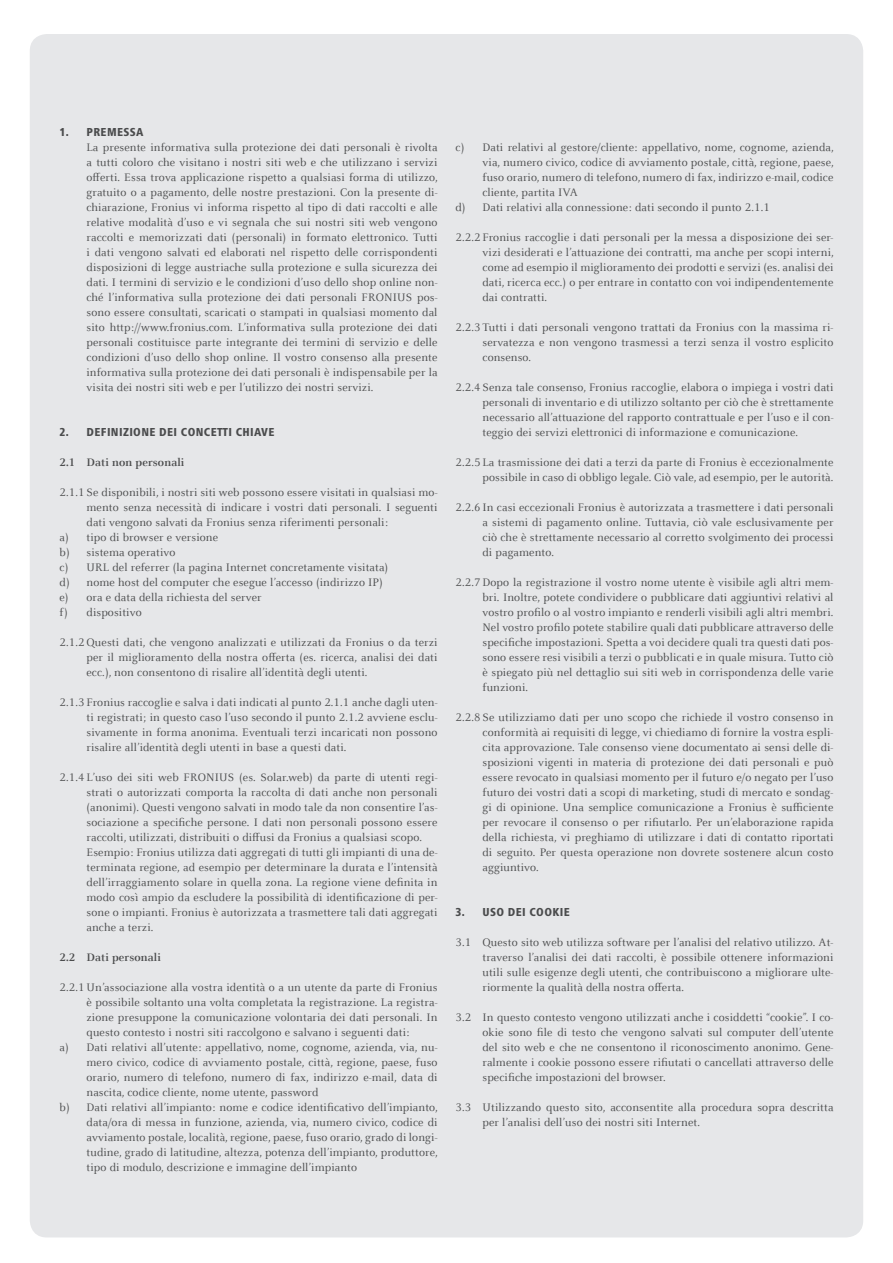
<style>
.page{position:relative;width:893px;height:1263px;background:#fff}
.page>*{position:absolute;margin:0;border:0;box-sizing:border-box;transform-origin:0 0}
.t1{font:12px/15px "Celeste Offc Pro";letter-spacing:.01em;color:#4b4c4d;text-align:justify}
.t2{font:800 condensed 12px "Frutiger Next LTW1 G";letter-spacing:.03em;color:#4b4c4d}
.t3{font:700 12px "Celeste Offc Pro";letter-spacing:.01em;color:#4b4c4d}
</style>
<div class="page">
<div style="left:30px;top:34px;width:833px;height:1203px;background:#e6e7e9;border-radius:17px"></div>
<p class="t2" style="left:60px;top:125px;width:85px">1. PREMESSA</p>
<p class="t1" style="left:87px;top:140px;width:353px">La presente informativa sulla protezione dei dati personali è rivolta a tutti coloro che visitano i nostri siti web e che utilizzano i servizi offerti. Essa trova applicazione rispetto a qualsiasi forma di utilizzo, gratuito o a pagamento, delle nostre prestazioni. Con la presente di&shy;chiarazione, Fronius vi informa rispetto al tipo di dati raccolti e alle relative modalità d’uso e vi segnala che sui nostri siti web vengono raccolti e memorizzati dati (personali) in formato elettronico. Tutti i dati vengono salvati ed elaborati nel rispetto delle corrispondenti disposizioni di legge austriache sulla protezione e sulla sicurezza dei dati. I termini di servizio e le condizioni d’uso dello shop online non&shy;ché l’informativa sulla protezione dei dati personali FRONIUS pos&shy;sono essere consultati, scaricati o stampati in qualsiasi momento dal sito http://www.fronius.com. L’informativa sulla protezione dei dati personali costituisce parte integrante dei termini di servizio e delle condizioni d’uso dello shop online. Il vostro consenso alla presente informativa sulla protezione dei dati personali è indispensabile per la visita dei nostri siti web e per l’utilizzo dei nostri servizi.</p>
<p class="t2" style="left:60px;top:425px;width:216px">2. DEFINIZIONE DEI CONCETTI CHIAVE</p>
<p class="t3" style="left:60px;top:455px;width:126px">2.1 Dati non personali</p>
<p class="t1" style="left:60px;top:485px;width:379px">2.1.1 Se disponibili, i nostri siti web possono essere visitati in qualsiasi mo-</p>
<p class="t1" style="left:87px;top:500px;width:352px">mento senza necessità di indicare i vostri dati personali. I seguenti</p>
<p class="t1" style="left:87px;top:515px;width:303px">dati vengono salvati da Fronius senza riferimenti personali:</p>
<p class="t1" style="left:60px;top:530px;width:160px">a) tipo di browser e versione</p>
<p class="t1" style="left:60px;top:545px;width:117px">b) sistema operativo</p>
<p class="t1" style="left:60px;top:560px;width:330px">c) URL del referrer (la pagina Internet concretamente visitata)</p>
<p class="t1" style="left:60px;top:575px;width:325px">d) nome host del computer che esegue l’accesso (indirizzo IP)</p>
<p class="t1" style="left:60px;top:590px;width:204px">e) ora e data della richiesta del server</p>
<p class="t1" style="left:60px;top:605px;width:84px">f) dispositivo</p>
<p class="t1" style="left:87px;top:635px;width:352px;text-indent:-27px">2.1.2Questi dati, che vengono analizzati e utilizzati da Fronius o da terzi per il miglioramento della nostra offerta (es. ricerca, analisi dei dati ecc.), non consentono di risalire all’identità degli utenti.</p>
<p class="t1" style="left:87px;top:695px;width:352px;text-indent:-27px">2.1.3 Fronius raccoglie e salva i dati indicati al punto 2.1.1 anche dagli uten&shy;ti registrati; in questo caso l’uso secondo il punto 2.1.2 avviene esclu&shy;sivamente in forma anonima. Eventuali terzi incaricati non possono risalire all’identità degli utenti in base a questi dati.</p>
<p class="t1" style="left:87px;top:770px;width:352px;text-align:left;text-indent:-27px">2.1.4 L’uso dei siti web FRONIUS (es. Solar.web) da parte di utenti regi&shy;strati o autorizzati comporta la raccolta di dati anche non personali (anonimi). Questi vengono salvati in modo tale da non consentire l’as&shy;sociazione a specifiche persone. I dati non personali possono essere raccolti, utilizzati, distribuiti o diffusi da Fronius a qualsiasi scopo.<br>Esempio: Fronius utilizza dati aggregati di tutti gli impianti di una de&shy;terminata regione, ad esempio per determinare la durata e l’intensità dell’irraggiamento solare in quella zona. La regione viene definita in modo così ampio da escludere la possibilità di identificazione di per&shy;sone o impianti. Fronius è autorizzata a trasmettere tali dati aggregati anche a terzi.</p>
<p class="t3" style="left:60px;top:950px;width:103px">2.2 Dati personali</p>
<p class="t1" style="left:60px;top:980px;width:379px">2.2.1 Un’associazione alla vostra identità o a un utente da parte di Fronius</p>
<p class="t1" style="left:87px;top:995px;width:352px">è possibile soltanto una volta completata la registrazione. La registra-</p>
<p class="t1" style="left:87px;top:1010px;width:352px">zione presuppone la comunicazione volontaria dei dati personali. In</p>
<p class="t1" style="left:87px;top:1025px;width:325px">questo contesto i nostri siti raccolgono e salvano i seguenti dati:</p>
<p class="t1" style="left:60px;top:1040px;width:379px">a) Dati relativi all’utente: appellativo, nome, cognome, azienda, via, nu-</p>
<p class="t1" style="left:87px;top:1055px;width:352px">mero civico, codice di avviamento postale, città, regione, paese, fuso</p>
<p class="t1" style="left:87px;top:1070px;width:352px">orario, numero di telefono, numero di fax, indirizzo e-mail, data di</p>
<p class="t1" style="left:87px;top:1085px;width:233px">nascita, codice cliente, nome utente, password</p>
<p class="t1" style="left:60px;top:1100px;width:380px">b) Dati relativi all’impianto: nome e codice identificativo dell’impianto,</p>
<p class="t1" style="left:87px;top:1115px;width:352px">data/ora di messa in funzione, azienda, via, numero civico, codice di</p>
<p class="t1" style="left:87px;top:1130px;width:352px">avviamento postale, località, regione, paese, fuso orario, grado di longi-</p>
<p class="t1" style="left:87px;top:1145px;width:353px">tudine, grado di latitudine, altezza, potenza dell’impianto, produttore,</p>
<p class="t1" style="left:87px;top:1160px;width:272px">tipo di modulo, descrizione e immagine dell’impianto</p>
<p class="t1" style="left:455px;top:140px;width:380px">c) Dati relativi al gestore/cliente: appellativo, nome, cognome, azienda,</p>
<p class="t1" style="left:482px;top:155px;width:353px">via, numero civico, codice di avviamento postale, città, regione, paese,</p>
<p class="t1" style="left:482px;top:170px;width:352px">fuso orario, numero di telefono, numero di fax, indirizzo e-mail, codice</p>
<p class="t1" style="left:482px;top:185px;width:97px">cliente, partita IVA</p>
<p class="t1" style="left:455px;top:200px;width:316px">d) Dati relativi alla connessione: dati secondo il punto 2.1.1</p>
<p class="t1" style="left:482px;top:230px;width:353px;text-indent:-27px">2.2.2 Fronius raccoglie i dati personali per la messa a disposizione dei ser&shy;vizi desiderati e l’attuazione dei contratti, ma anche per scopi interni, come ad esempio il miglioramento dei prodotti e servizi (es. analisi dei dati, ricerca ecc.) o per entrare in contatto con voi indipendentemente dai contratti.</p>
<p class="t1" style="left:482px;top:320px;width:352px;text-indent:-27px">2.2.3 Tutti i dati personali vengono trattati da Fronius con la massima ri&shy;servatezza e non vengono trasmessi a terzi senza il vostro esplicito consenso.</p>
<p class="t1" style="left:482px;top:380px;width:352px;text-indent:-27px">2.2.4 Senza tale consenso, Fronius raccoglie, elabora o impiega i vostri dati personali di inventario e di utilizzo soltanto per ciò che è strettamente necessario all’attuazione del rapporto contrattuale e per l’uso e il con&shy;teggio dei servizi elettronici di informazione e comunicazione.</p>
<p class="t1" style="left:455px;top:455px;width:379px;text-align:right">2.2.5 La trasmissione dei dati a terzi da parte di Fronius è eccezionalmente possibile in caso di obbligo legale. Ciò vale, ad esempio, per le autorità.</p>
<p class="t1" style="left:482px;top:500px;width:352px;text-indent:-27px">2.2.6 In casi eccezionali Fronius è autorizzata a trasmettere i dati personali a sistemi di pagamento online. Tuttavia, ciò vale esclusivamente per ciò che è strettamente necessario al corretto svolgimento dei processi di pagamento.</p>
<p class="t1" style="left:482px;top:575px;width:352px;text-indent:-27px">2.2.7Dopo la registrazione il vostro nome utente è visibile agli altri mem&shy;bri. Inoltre, potete condividere o pubblicare dati aggiuntivi relativi al vostro profilo o al vostro impianto e renderli visibili agli altri membri.<br>Nel vostro profilo potete stabilire quali dati pubblicare attraverso delle specifiche impostazioni. Spetta a voi decidere quali tra questi dati pos&shy;sono essere resi visibili a terzi o pubblicati e in quale misura. Tutto ciò è spiegato più nel dettaglio sui siti web in corrispondenza delle varie funzioni.</p>
<p class="t1" style="left:482px;top:710px;width:352px;text-indent:-27px">2.2.8 Se utilizziamo dati per uno scopo che richiede il vostro consenso in conformità ai requisiti di legge, vi chiediamo di fornire la vostra espli&shy;cita approvazione. Tale consenso viene documentato ai sensi delle di&shy;sposizioni vigenti in materia di protezione dei dati personali e può essere revocato in qualsiasi momento per il futuro e/o negato per l’uso futuro dei vostri dati a scopi di marketing, studi di mercato e sondag&shy;gi di opinione. Una semplice comunicazione a Fronius è sufficiente per revocare il consenso o per rifiutarlo. Per un’elaborazione rapida della richiesta, vi preghiamo di utilizzare i dati di contatto riportati di seguito. Per questa operazione non dovrete sostenere alcun costo aggiuntivo.</p>
<p class="t2" style="left:455px;top:905px;width:116px">3. USO DEI COOKIE</p>
<p class="t1" style="left:482px;top:935px;width:352px;text-indent:-27px">3.1 Questo sito web utilizza software per l’analisi del relativo utilizzo. At&shy;traverso l’analisi dei dati raccolti, è possibile ottenere informazioni utili sulle esigenze degli utenti, che contribuiscono a migliorare ulte&shy;riormente la qualità della nostra offerta.</p>
<p class="t1" style="left:482px;top:1010px;width:352px;text-indent:-27px">3.2 In questo contesto vengono utilizzati anche i cosiddetti “cookie”. I co&shy;okie sono file di testo che vengono salvati sul computer dell’utente del sito web e che ne consentono il riconoscimento anonimo. Gene&shy;ralmente i cookie possono essere rifiutati o cancellati attraverso delle specifiche impostazioni del browser.</p>
<p class="t1" style="left:482px;top:1100px;width:352px;text-indent:-27px">3.3 Utilizzando questo sito, acconsentite alla procedura sopra descritta per l’analisi dell’uso dei nostri siti Internet.</p>
</div>
